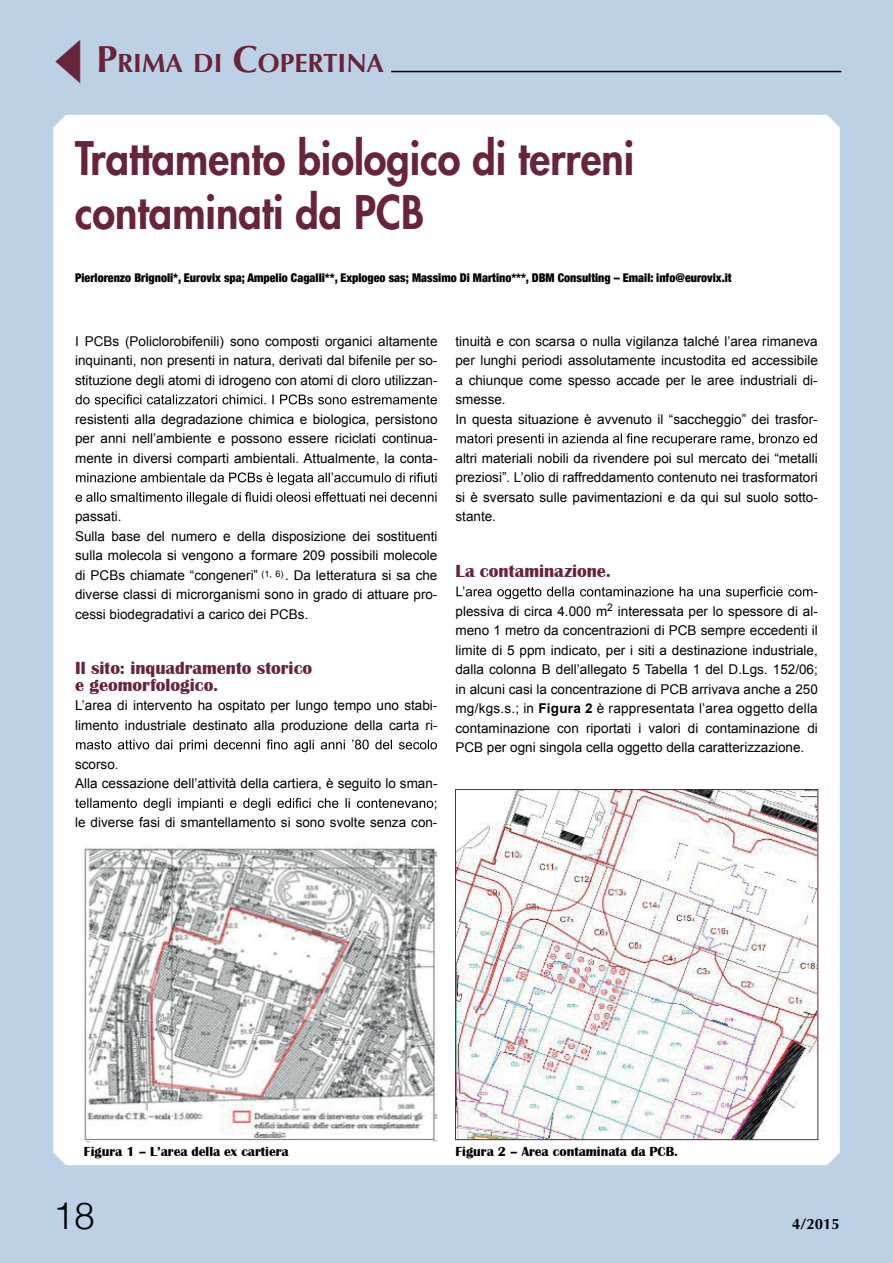
<style>
.page{position:relative;width:893px;height:1263px;background:#bcd1e5}
.page>*{position:absolute;margin:0;border:0;box-sizing:border-box;transform-origin:0 0}
.t1{font:800 45px/54px "Futura";color:#682439;scale:.92 1}
.t2{font:300 37.5px "Helvetica";color:#000001}
.t3{font:700 26.25px "Optima";color:#682439}
.t4{font:700 18px/16.5px "Britannic";color:#682439}
.t5{font:700 15px "Optima";color:#000001}
.t6{font:13.5px/19.5px "Arial";color:#000001}
.t7{font:700 13.5px "Britannic";color:#000001}
.t8{font:13.5px "Arial";letter-spacing:.02em;color:#000001}
.t9{font:900 condensed 12px "Helvetica Neue";color:#000001}
.t10{font:9px "Arial";color:#000001}
.s1{font-size:37.5px}
.s2{font-weight:700}
</style>
<div class="page">
<div style="left:53px;top:115px;width:787px;height:1050px;background:#fff"></div>
<hr style="left:391px;top:71px;width:450px;height:1px;background:#000001">
<svg style="left:76px;top:394px;width:361px;height:13px;background:#c8c8c8"></svg>
<svg style="left:76px;top:472px;width:361px;height:13px;background:#c6c6c6"></svg>
<svg style="left:76px;top:492px;width:361px;height:13px;background:#c5c5c5"></svg>
<svg style="left:76px;top:739px;width:361px;height:13px;background:#cbcbcb"></svg>
<svg style="left:75px;top:798px;width:361px;height:13px;background:#c9c9c9"></svg>
<svg style="left:456px;top:433px;width:361px;height:13px;background:#c9c9c9"></svg>
<svg style="left:456px;top:586px;width:356px;height:13px;background:#c8c8c8"></svg>
<img style="left:75px;top:844px;width:362px;height:299px">
<img style="left:457px;top:791px;width:359px;height:347px">
<div style="left:455px;top:789px;width:363px;height:351px;border:1px solid #682439"></div>
<p class="t3" style="left:96px;top:48px;width:289px"><span class="s1">P</span>RIMA DI <span class="s1">C</span>OPERTINA</p>
<p class="t1" style="left:75px;top:131px;width:609px">Trattamento biologico di terreni contaminati da PCB</p>
<p class="t9" style="left:75px;top:268px;width:658px">Pierlorenzo Brignoli*, Eurovix spa; Ampelio Cagalli**, Explogeo sas; Massimo Di Martino***, DBM Consulting – Email: info@eurovix.it</p>
<p class="t6" style="left:75px;top:331px;width:364px;text-align:justify">I PCBs (Policlorobifenili) sono composti organici altamente inquinanti, non presenti in natura, derivati dal bifenile per so&shy;stituzione degli atomi di idrogeno con atomi di cloro utilizzan-</p>
<p class="t6" style="left:75px;top:409px;width:364px;text-align:justify">resistenti alla degradazione chimica e biologica, persistono per anni nell’ambiente e possono essere riciclati continua&shy;mente in diversi comparti ambientali. Attualmente, la conta-</p>
<p class="t6" style="left:75px;top:507px;width:364px">passati.<br>Sulla base del numero e della disposizione dei sostituenti sulla molecola si vengono a formare 209 possibili molecole di PCBs chiamate “congeneri”</p>
<p class="t6" style="left:285px;top:565px;width:154px">. Da letteratura si sa che</p>
<p class="t10" style="left:262px;top:568px;width:23px">(1, 6)</p>
<p class="t6" style="left:75px;top:585px;width:364px">diverse classi di microrganismi sono in grado di attuare pro&shy;cessi biodegradativi a carico dei PCBs.</p>
<p class="t4" style="left:75px;top:660px;width:239px">Il sito: inquadramento storico e geomorfologico.</p>
<p class="t6" style="left:75px;top:696px;width:364px">L’area di intervento ha ospitato per lungo tempo uno stabi&shy;limento industriale destinato alla produzione della carta ri-</p>
<p class="t6" style="left:75px;top:754px;width:364px">scorso.<br>Alla cessazione dell’attività della cartiera, è seguito lo sman-</p>
<p class="t6" style="left:75px;top:813px;width:364px">le diverse fasi di smantellamento si sono svolte senza con-</p>
<p class="t6" style="left:455px;top:331px;width:364px">tinuità e con scarsa o nulla vigilanza talché l’area rimaneva per lunghi periodi assolutamente incustodita ed accessibile a chiunque come spesso accade per le aree industriali di&shy;smesse.<br>In questa situazione è avvenuto il “saccheggio” dei trasfor-</p>
<p class="t6" style="left:455px;top:448px;width:364px;text-align:justify">altri materiali nobili da rivendere poi sul mercato dei “metalli preziosi”. L’olio di raffreddamento contenuto nei trasformatori si è sversato sulle pavimentazioni e da qui sul suolo sotto&shy;stante.</p>
<p class="t4" style="left:455px;top:563px;width:157px">La contaminazione.</p>
<p class="t6" style="left:455px;top:582px;width:364px;text-align:justify;text-indent:358px">- plessiva di circa 4.000 m<sup>2</sup> interessata per lo spessore di al&shy;meno 1 metro da concentrazioni di PCB sempre eccedenti il limite di 5 ppm indicato, per i siti a destinazione industriale, dalla colonna B dell’allegato 5 Tabella 1 del D.Lgs. 152/06; in alcuni casi la concentrazione di PCB arrivava anche a 250</p>
<p class="t6" style="left:455px;top:718px;width:364px">contaminazione con riportati i valori di contaminazione di</p>
<p class="t8" style="left:455px;top:700px;width:364px">mg/kgs.s.; in <span class="s2">Figura 2</span> è rappresentata l’area oggetto della</p>
<p class="t6" style="left:455px;top:738px;width:350px">PCB per ogni singola cella oggetto della caratterizzazione.</p>
<p class="t7" style="left:84px;top:1144px;width:206px">Figura 1 – L’area della ex cartiera</p>
<p class="t7" style="left:455px;top:1144px;width:224px">Figura 2 – Area contaminata da PCB.</p>
<p class="t2" style="left:53px;top:1184px;width:43px">18</p>
<p class="t5" style="left:792px;top:1215px;width:49px">4/2015</p>
</div>
